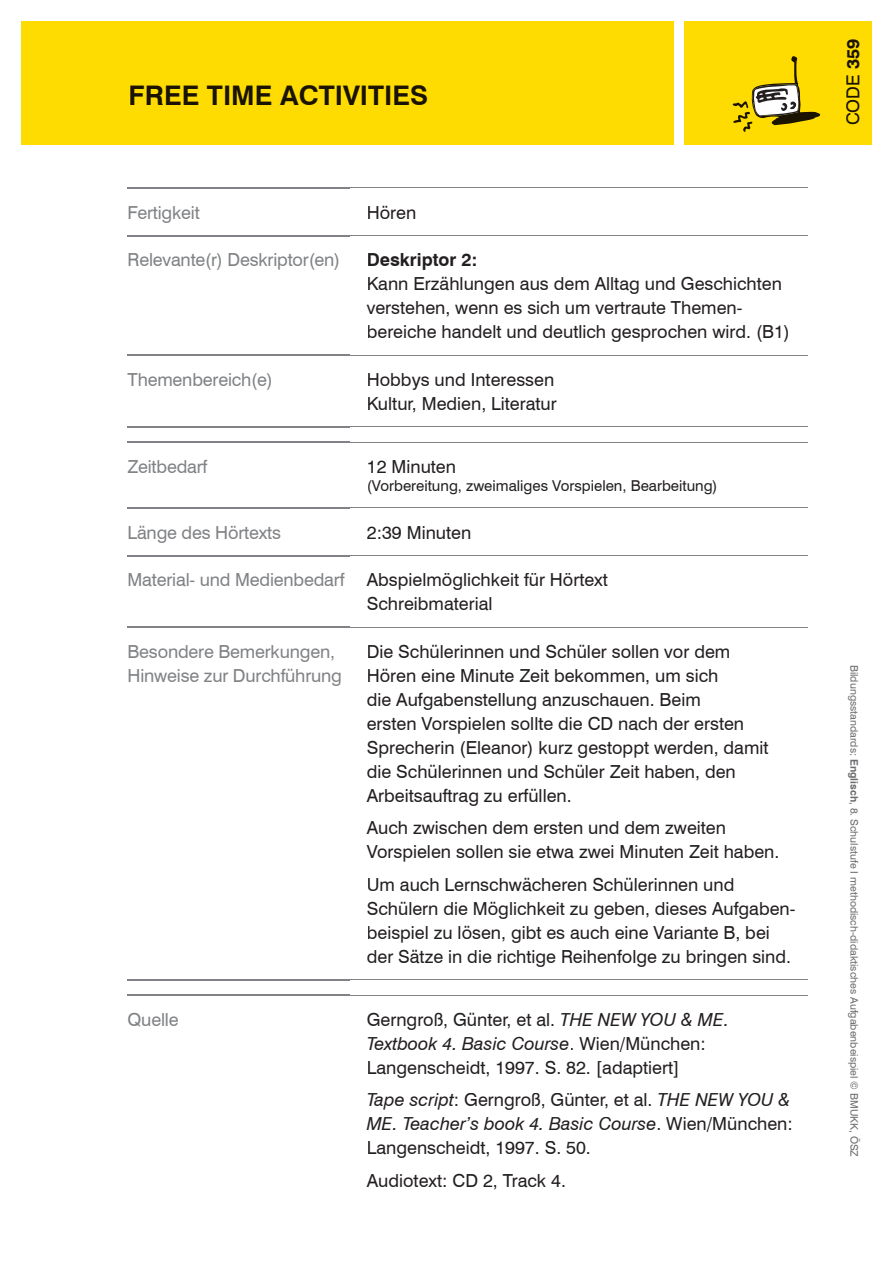
<style>
.page{position:relative;width:893px;height:1263px;background:#fff}
.page>*{position:absolute;margin:0;border:0;box-sizing:border-box;transform-origin:0 0}
.t1{font:700 27px "Swiss 721 BT";color:#191300}
.t2{font:18px/24px "Swiss 721 BT";color:#231f20}
.t3{font:18px/24px "Swiss 721 BT";letter-spacing:-.01em;color:#808285}
.t4{font:700 18px "Swiss 721 BT";color:#231f20}
.t5{font:18px "Swiss 721 BT";color:#191300}
.t6{font:15px "Swiss 721 BT";color:#231f20}
.t7{font:10.5px "Swiss 721 BT";color:#6c6d70}
.s1{color:#808285}
.s2{font-style:italic}
.s3{font-weight:700}
</style>
<div class="page">
<div style="left:685px;top:21px;width:187px;height:124px;background:#ffdc01"></div>
<div style="left:21px;top:21px;width:652px;height:124px;background:#ffdc01"></div>
<svg style="left:733px;top:56px;width:87px;height:76px"></svg>
<hr style="left:128px;top:187px;width:222px;height:2px;background:#808285">
<hr style="left:128px;top:235px;width:222px;height:1px;background:#808285">
<hr style="left:128px;top:354px;width:222px;height:2px;background:#808285">
<hr style="left:128px;top:426px;width:222px;height:2px;background:#808285">
<hr style="left:128px;top:441px;width:222px;height:2px;background:#808285">
<hr style="left:128px;top:507px;width:222px;height:2px;background:#808285">
<hr style="left:128px;top:555px;width:222px;height:1px;background:#808285">
<hr style="left:128px;top:626px;width:222px;height:2px;background:#808285">
<hr style="left:128px;top:979px;width:222px;height:2px;background:#808285">
<hr style="left:128px;top:994px;width:222px;height:2px;background:#808285">
<hr style="left:367px;top:188px;width:441px;height:1px;background:#808285">
<svg style="left:350px;top:235px;width:17px;height:1px"></svg>
<hr style="left:367px;top:235px;width:441px;height:1px;background:#808285">
<svg style="left:350px;top:355px;width:17px;height:1px"></svg>
<hr style="left:367px;top:355px;width:441px;height:1px;background:#808285">
<hr style="left:367px;top:427px;width:441px;height:1px;background:#808285">
<svg style="left:350px;top:442px;width:17px;height:1px"></svg>
<hr style="left:367px;top:442px;width:441px;height:1px;background:#808285">
<hr style="left:367px;top:508px;width:441px;height:1px;background:#808285">
<svg style="left:350px;top:555px;width:17px;height:1px"></svg>
<hr style="left:367px;top:555px;width:441px;height:1px;background:#808285">
<svg style="left:350px;top:627px;width:17px;height:1px"></svg>
<hr style="left:367px;top:627px;width:441px;height:1px;background:#808285">
<hr style="left:367px;top:980px;width:441px;height:1px;background:#808285">
<svg style="left:350px;top:995px;width:17px;height:1px"></svg>
<hr style="left:367px;top:995px;width:441px;height:1px;background:#808285">
<h1 class="t1" style="left:129px;top:78px;width:301px">FREE TIME ACTIVITIES</h1>
<p class="t3" style="left:128px;top:200px;width:74px">Fertigkeit</p>
<p class="t2" style="left:367px;top:200px;width:51px">Hören</p>
<p class="t3" style="left:128px;top:248px;width:214px">Relevante(r) Deskriptor(en)</p>
<p class="t4" style="left:367px;top:249px;width:112px">Deskriptor 2:</p>
<p class="t2" style="left:367px;top:272px;width:425px">Kann Erzählungen aus dem Alltag und Geschichten verstehen, wenn es sich um vertraute Themen&shy;bereiche handelt und deutlich gesprochen wird. (B1)</p>
<p class="t3" style="left:128px;top:367px;width:147px">Themenbereich(e)</p>
<p class="t2" style="left:367px;top:367px;width:191px">Hobbys und Interessen<br>Kultur, Medien, Literatur</p>
<p class="t3" style="left:128px;top:454px;width:81px">Zeitbedarf</p>
<p class="t2" style="left:367px;top:454px;width:91px">12 Minuten</p>
<p class="t6" style="left:367px;top:476px;width:352px">(Vorbereitung, zweimaliges Vorspielen, Bearbeitung)</p>
<p class="t3" style="left:128px;top:520px;width:155px">Länge des Hörtexts</p>
<p class="t2" style="left:367px;top:520px;width:106px">2:39 Minuten</p>
<p class="t2" style="left:367px;top:568px;width:243px;text-indent:-239px"><span class="s1">Material- und Medienbedarf</span> Abspielmöglichkeit für Hörtext<br>Schreibmaterial</p>
<p class="t3" style="left:128px;top:639px;width:216px">Besondere Bemerkungen,<br>Hinweise zur Durchführung</p>
<p class="t2" style="left:367px;top:639px;width:403px">Die Schülerinnen und Schüler sollen vor dem Hören eine Minute Zeit bekommen, um sich<br>die Aufgabenstellung anzuschauen. Beim<br>ersten Vorspielen sollte die CD nach der ersten Sprecherin (Eleanor) kurz gestoppt werden, damit die Schülerinnen und Schüler Zeit haben, den Arbeitsauftrag zu erfüllen.</p>
<p class="t2" style="left:367px;top:816px;width:414px">Auch zwischen dem ersten und dem zweiten<br>Vorspielen sollen sie etwa zwei Minuten Zeit haben.</p>
<p class="t2" style="left:367px;top:872px;width:430px">Um auch Lernschwächeren Schülerinnen und Schülern die Möglichkeit zu geben, dieses Aufgaben&shy;beispiel zu lösen, gibt es auch eine Variante B, bei der Sätze in die richtige Reihenfolge zu bringen sind.</p>
<p class="t3" style="left:128px;top:1007px;width:53px">Quelle</p>
<p class="t2" style="left:367px;top:1007px;width:364px">Gerngroß, Günter, et al. <span class="s2">THE NEW YOU &amp; ME.<br>Textbook 4. Basic Course</span>. Wien/München:<br>Langenscheidt, 1997. S. 82. [adaptiert]</p>
<p class="t2" style="left:367px;top:1088px;width:427px"><span class="s2">Tape script</span>: Gerngroß, Günter, et al. <span class="s2">THE NEW YOU &amp;<br>ME. Teacher’s book 4. Basic Course</span>. Wien/München:<br>Langenscheidt, 1997. S. 50.</p>
<p class="t2" style="left:367px;top:1168px;width:201px">Audiotext: CD 2, Track 4.</p>
<p class="t5" style="left:842px;top:125px;width:88px;rotate:-90deg">CODE <span class="s3">359</span></p>
<p class="t7" style="left:861px;top:665px;width:493px;rotate:90deg">Bildungsstandards: <span class="s3">Englisch</span>, 8. Schulstufe I methodisch-didaktisches Aufgabenbeispiel © BMUKK, ÖSZ</p>
</div>
